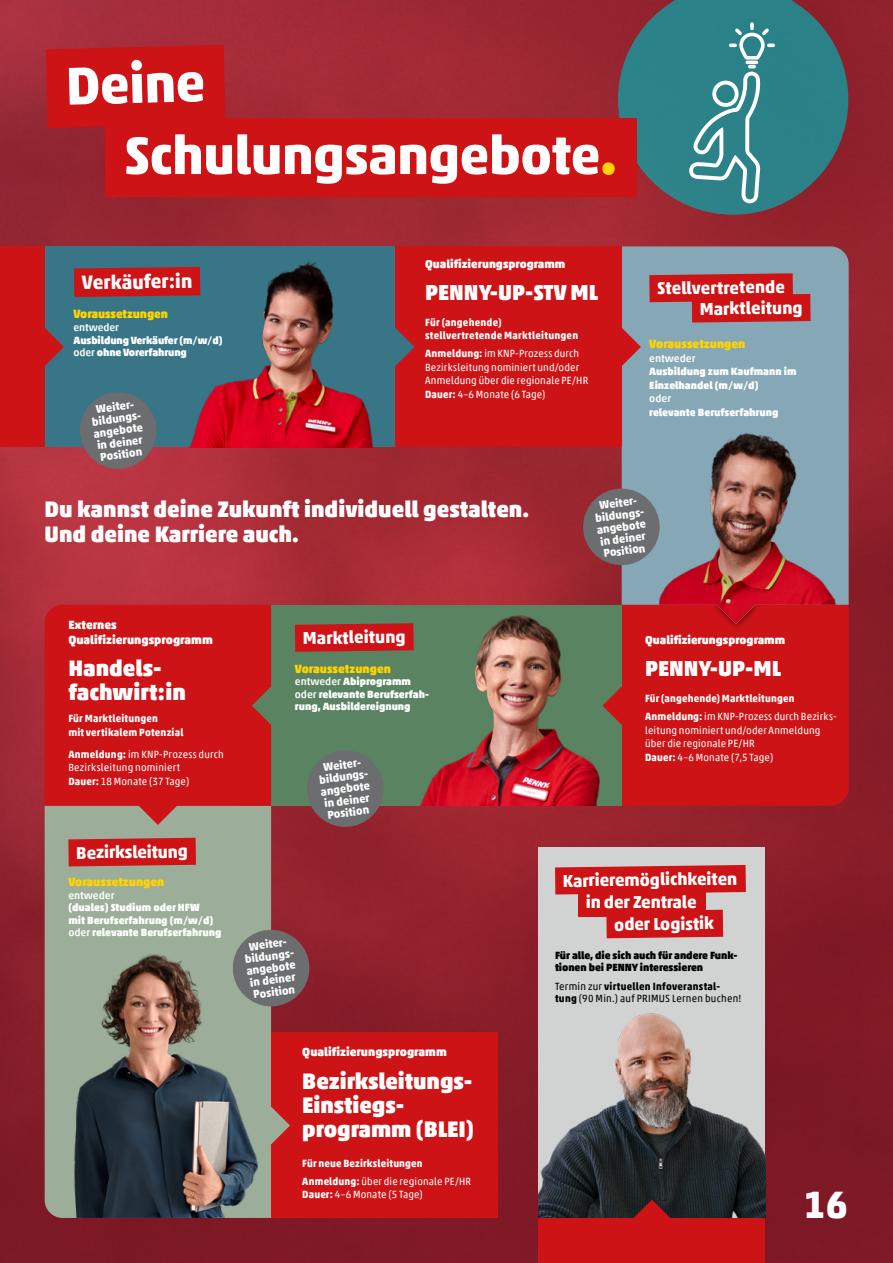
<style>
.page{position:relative;width:893px;height:1263px;background:#fff}
.page>*{position:absolute;margin:0;border:0;box-sizing:border-box;transform-origin:0 0}
.t1{font:700 54px "Akko For Penny";letter-spacing:-.01em;color:#fff}
.t2{font:700 38.25px "Akko For Penny";color:#fff}
.t3{font:900 22.5px/24px "Akko For Penny";color:#fff}
.t4{font:900 21.9px "Akko For Penny";color:#fff}
.t5{font:700 19.5px "Akko For Penny";color:#fff}
.t6{font:700 17.25px/21px "Akko For Penny";letter-spacing:-.01em;color:#fff}
.t7{font:900 12px "Akko For Penny";color:#ffd400}
.t8{font:900 12px/15px "Akko For Penny";color:#fff}
.t9{font:900 11.7px "Akko For Penny";color:#fff}
.t10{font:700 11.25px/12px "Akko For Penny";color:#fff;text-align:center}
.t11{font:10.5px/13.5px "Akko For Penny";letter-spacing:.015em;color:#fff;scale:.94 1}
.t12{font:900 10.5px/12.6px "Akko For Penny";color:#fff}
.t13{font:700 10.5px/13.5px "Akko For Penny";letter-spacing:.02em;color:#fff;scale:.94 1}
.t14{font:10.5px/12.6px "Akko For Penny";letter-spacing:.025em;color:#000;scale:.94 1}
.t15{font:900 10.5px/12.6px "Akko For Penny";letter-spacing:-.005em;color:#000}
.t16{font:500 10.5px "Akko For Penny";color:#fff}
.s1{font-size:52.65px;color:#ffd400}
.s2{font-weight:500}
.s3{font-weight:700}
.s4{font-weight:400}
</style>
<div class="page">
<img style="left:0;top:0;width:893px;height:1263px">
<svg style="left:618px;top:0;width:230px;height:215px;background:#456971"></svg>
<svg style="left:689px;top:20px;width:88px;height:183px;background:#4b959a"></svg>
<div style="left:105px;top:118px;width:532px;height:79px;background:#cd1316"></div>
<div style="left:46px;top:45px;width:180px;height:83px;background:#cd1316"></div>
<div style="left:622px;top:624px;width:227px;height:182px;background:#cd1316"></div>
<div style="left:711px;top:597px;width:50px;height:33px;background:#000;opacity:.75"></div>
<div style="left:622px;top:246px;width:227px;height:48px;background:#86a7b5"></div>
<img style="left:622px;top:294px;width:227px;height:330px">
<div style="left:45px;top:806px;width:226px;height:53px;background:#9cae99"></div>
<img style="left:45px;top:859px;width:226px;height:359px">
<img style="left:271px;top:605px;width:351px;height:201px">
<svg style="left:295px;top:623px;width:119px;height:29px;background:#c41a1b"></svg>
<div style="left:307px;top:750px;width:77px;height:77px;background:#6b6d6e;border-radius:50%"></div>
<div style="left:583px;top:489px;width:77px;height:76px;background:#6b6d6e;border-radius:50%"></div>
<div style="left:395px;top:246px;width:227px;height:201px;background:#cd1316"></div>
<svg style="left:622px;top:328px;width:19px;height:38px"></svg>
<svg style="left:395px;top:328px;width:19px;height:38px"></svg>
<div style="left:45px;top:246px;width:350px;height:201px;background:#377587"></div>
<img style="left:131px;top:261px;width:242px;height:186px">
<div style="left:0;top:246px;width:45px;height:201px;background:#cd1316"></div>
<svg style="left:45px;top:328px;width:19px;height:38px"></svg>
<svg style="left:74px;top:267px;width:126px;height:30px;background:#c5171b"></svg>
<div style="left:80px;top:392px;width:76px;height:77px;background:#6b6d6e;border-radius:50%"></div>
<div style="left:271px;top:1032px;width:227px;height:186px;background:#cd1316"></div>
<svg style="left:602px;top:686px;width:39px;height:39px;background:#ae3029"></svg>
<svg style="left:251px;top:1106px;width:39px;height:39px"></svg>
<svg style="left:68px;top:838px;width:128px;height:28px;background:#ca191b"></svg>
<div style="left:233px;top:930px;width:76px;height:76px;background:#6b6d6e;border-radius:50%"></div>
<div style="left:45px;top:605px;width:226px;height:201px;background:#cd1316"></div>
<svg style="left:139px;top:786px;width:38px;height:39px"></svg>
<div style="left:538px;top:847px;width:227px;height:371px;background:#d1d2d2"></div>
<img style="left:538px;top:1013px;width:227px;height:205px">
<svg style="left:555px;top:865px;width:191px;height:29px;background:#cd1f21"></svg>
<div style="left:578px;top:889px;width:127px;height:27px;background:#cd1316"></div>
<div style="left:606px;top:910px;width:117px;height:28px;background:#cd1316"></div>
<svg style="left:633px;top:1199px;width:38px;height:19px"></svg>
<div style="left:538px;top:1218px;width:227px;height:45px;background:#cd1316"></div>
<svg style="left:251px;top:686px;width:39px;height:39px;background:#79644d"></svg>
<svg style="left:649px;top:273px;width:162px;height:50px;background:#be3136"></svg>
<h1 class="t1" style="left:64px;top:53px;width:141px;rotate:-2deg">Deine</h1>
<h1 class="t1" style="left:124px;top:122px;width:495px">Schulungsangebote<span class="s1">…</span></h1>
<h3 class="t5" style="left:82px;top:271px;width:112px;rotate:-1deg">Verkäufer:in</h3>
<p class="t7" style="left:74px;top:307px;width:96px">Voraussetzungen</p>
<p class="t16" style="left:74px;top:321px;width:47px">entweder</p>
<p class="t12" style="left:74px;top:334px;width:150px">Ausbildung Verkäufer (m/w/d) <span class="s2">oder</span> ohne Vorerfahrung</p>
<p class="t10" style="left:90px;top:404px;width:52px;rotate:-7deg">Weiter&shy;bildungs&shy;angebote in deiner<br>Position</p>
<p class="t9" style="left:425px;top:257px;width:142px">Qualifizierungsprogramm</p>
<h3 class="t4" style="left:425px;top:278px;width:175px">PENNY-UP-STV ML</h3>
<p class="t13" style="left:425px;top:315px;width:164px">Für (angehende) stellvertretende Marktleitungen</p>
<p class="t11" style="left:425px;top:347px;width:175px"><span class="s3">Anmeldung:</span> im KNP-Prozess durch<br>Bezirksleitung nominiert und/oder<br>Anmeldung über die regionale PE/HR<br><span class="s3">Dauer:</span> 4–6 Monate (6 Tage)</p>
<h3 class="t6" style="left:699px;top:277px;width:105px;text-indent:-42px;rotate:-1deg">Stellvertretende<br>Marktleitung</h3>
<p class="t7" style="left:649px;top:337px;width:98px">Voraussetzungen</p>
<p class="t16" style="left:649px;top:352px;width:48px">entweder</p>
<p class="t12" style="left:649px;top:365px;width:149px;line-height:13.5px">Ausbildung zum Kaufmann im<br>Einzelhandel (m/w/d)</p>
<p class="t16" style="left:649px;top:392px;width:23px">oder</p>
<p class="t12" style="left:649px;top:406px;width:131px">relevante Berufserfahrung</p>
<h3 class="t3" style="left:45px;top:496px;width:486px;line-height:25.5px">Du kannst deine Zukunft individuell gestalten.<br>Und deine Karriere auch.</h3>
<p class="t8" style="left:68px;top:617px;width:146px">Externes<br>Qualifizierungsprogramm</p>
<h3 class="t3" style="left:68px;top:656px;width:119px">Handels&shy;fachwirt:in</h3>
<p class="t13" style="left:68px;top:711px;width:124px">Für Marktleitungen<br>mit vertikalem Potenzial</p>
<p class="t11" style="left:68px;top:747px;width:167px"><span class="s3">Anmeldung:</span> im KNP-Prozess durch<br>Bezirksleitung nominiert<br><span class="s3">Dauer:</span> 18 Monate (37 Tage)</p>
<h3 class="t6" style="left:76px;top:842px;width:113px;rotate:-1deg">Bezirksleitung</h3>
<p class="t7" style="left:68px;top:874px;width:98px">Voraussetzungen</p>
<p class="t16" style="left:68px;top:888px;width:48px">entweder</p>
<p class="t12" style="left:68px;top:901px;width:154px">(duales) Studium oder HFW<br>mit Berufserfahrung (m/w/d) <span class="s2">oder</span> relevante Berufserfahrung</p>
<h3 class="t6" style="left:302px;top:628px;width:105px;rotate:-1deg">Marktleitung</h3>
<p class="t7" style="left:295px;top:661px;width:98px">Voraussetzungen</p>
<p class="t12" style="left:295px;top:675px;width:136px"><span class="s2">entweder</span> Abiprogramm <span class="s2">oder</span> relevante Berufserfah&shy;rung, Ausbildereignung</p>
<p class="t10" style="left:317px;top:762px;width:52px;rotate:-7deg">Weiter&shy;bildungs&shy;angebote in deiner<br>Position</p>
<p class="t10" style="left:243px;top:941px;width:52px;rotate:-7deg">Weiter&shy;bildungs&shy;angebote in deiner<br>Position</p>
<p class="t8" style="left:302px;top:1044px;width:146px">Qualifizierungsprogramm</p>
<h3 class="t3" style="left:302px;top:1069px;width:173px">Bezirksleitungs-<br>Einstiegs&shy;programm (BLEI)</h3>
<p class="t13" style="left:302px;top:1154px;width:181px;line-height:17.7px">Für neue Bezirksleitungen<br>Anmeldung: <span class="s4">über die regionale PE/HR</span></p>
<p class="t11" style="left:302px;top:1188px;width:130px"><span class="s3">Dauer:</span> 4–6 Monate (5 Tage)</p>
<p class="t10" style="left:593px;top:500px;width:52px;rotate:-7deg">Weiter&shy;bildungs&shy;angebote in deiner<br>Position</p>
<p class="t9" style="left:645px;top:633px;width:142px">Qualifizierungsprogramm</p>
<h3 class="t4" style="left:645px;top:655px;width:138px">PENNY-UP-ML</h3>
<p class="t13" style="left:645px;top:690px;width:205px;line-height:17.7px">Für (angehende) Marktleitungen<br>Anmeldung: <span class="s4">im KNP-Prozess durch Bezirks-</span></p>
<p class="t11" style="left:645px;top:723px;width:188px">leitung nominiert und/oder Anmeldung über die regionale PE/HR<br><span class="s3">Dauer:</span> 4–6 Monate (7,5 Tage)</p>
<h3 class="t6" style="left:563px;top:870px;width:176px;rotate:-1deg">Karrieremöglichkeiten</h3>
<h3 class="t6" style="left:586px;top:892px;width:113px">in der Zentrale</h3>
<h3 class="t6" style="left:614px;top:914px;width:101px;rotate:-1deg">oder Logistik</h3>
<p class="t15" style="left:555px;top:948px;width:184px">Für alle, die sich auch für andere Funk&shy;tionen bei PENNY interessieren</p>
<p class="t14" style="left:555px;top:980px;width:200px">Termin zur <span class="s3">virtuellen Infoveranstal&shy;tung</span> (90 Min.) auf PRIMUS Lernen buchen!</p>
<h2 class="t2" style="left:804px;top:1181px;width:46px">16</h2>
</div>
